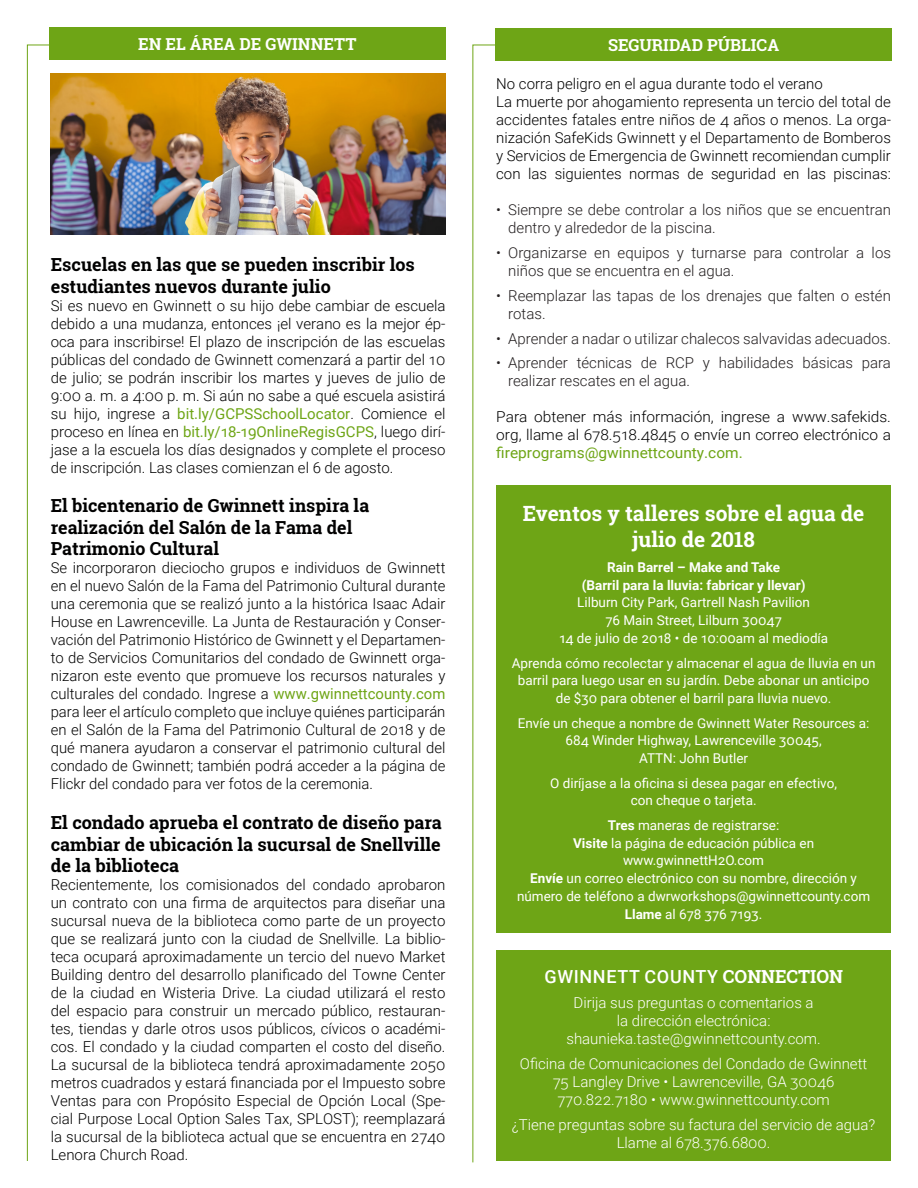
<style>
.page{position:relative;width:918px;height:1188px;background:#fff}
.page>*{position:absolute;margin:0;border:0;box-sizing:border-box;transform-origin:0 0}
.t1{font:700 21px/26.7px "Roboto Slab";color:#fff;text-align:center}
.t2{font:700 18px/21.6px "Roboto Slab";color:#010000}
.t3{font:500 18px "Roboto";letter-spacing:.035em;color:#fff}
.t4{font:700 16.5px "Roboto Slab";color:#fff}
.t5{font:300 15px/18px "Roboto";color:#010000;text-align:justify}
.t6{font:300 15px/18px "Roboto";color:#231f20}
.t7{font:300 15px/18px "Roboto";color:#fff;text-align:center}
.t8{font:13.5px/17.7px "Roboto";color:#fff;text-align:center}
.s1{font-weight:400;color:#6ea516}
.s2{font-weight:700}
.s3{font-family:"Roboto Slab";font-weight:700}
</style>
<div class="page">
<svg style="left:472px;top:44px;width:419px;height:1119px"></svg>
<div style="left:496px;top:485px;width:395px;height:447px;background:#6ea516"></div>
<div style="left:496px;top:951px;width:395px;height:210px;background:#6ea516"></div>
<div style="left:49px;top:27px;width:397px;height:32px;background:#6ea516"></div>
<div style="left:496px;top:28px;width:396px;height:33px;background:#6ea516"></div>
<img style="left:51px;top:73px;width:395px;height:162px">
<p class="t4" style="left:138px;top:33px;width:220px">EN EL ÁREA DE GWINNETT</p>
<p class="t2" style="left:51px;top:254px;width:365px">Escuelas en las que se pueden inscribir los estudiantes nuevos durante julio</p>
<p class="t5" style="left:51px;top:296px;width:396px">Si es nuevo en Gwinnett o su hijo debe cambiar de escuela debido a una mudanza, entonces ¡el verano es la mejor ép&shy;oca para inscribirse! El plazo de inscripción de las escuelas públicas del condado de Gwinnett comenzará a partir del 10 de julio; se podrán inscribir los martes y jueves de julio de 9:00 a. m. a 4:00 p. m. Si aún no sabe a qué escuela asistirá su hijo, ingrese a <span class="s1">bit.ly/GCPSSchoolLocator</span>. Comience el proceso en línea en <span class="s1">bit.ly/18-19OnlineRegisGCPS</span>, luego dirí&shy;jase a la escuela los días designados y complete el proceso de inscripción. Las clases comienzan el 6 de agosto.</p>
<p class="t2" style="left:51px;top:495px;width:320px">El bicentenario de Gwinnett inspira la realización del Salón de la Fama del<br>Patrimonio Cultural</p>
<p class="t5" style="left:51px;top:559px;width:396px">Se incorporaron dieciocho grupos e individuos de Gwinnett en el nuevo Salón de la Fama del Patrimonio Cultural durante una ceremonia que se realizó junto a la histórica Isaac Adair House en Lawrenceville. La Junta de Restauración y Conser&shy;vación del Patrimonio Histórico de Gwinnett y el Departamen&shy;to de Servicios Comunitarios del condado de Gwinnett orga&shy;nizaron este evento que promueve los recursos naturales y culturales del condado. Ingrese a <span class="s1">www.gwinnettcounty.com </span>para leer el artículo completo que incluye quiénes participarán en el Salón de la Fama del Patrimonio Cultural de 2018 y de qué manera ayudaron a conservar el patrimonio cultural del condado de Gwinnett; también podrá acceder a la página de Flickr del condado para ver fotos de la ceremonia.</p>
<p class="t2" style="left:51px;top:812px;width:392px;text-align:justify">El condado aprueba el contrato de diseño para cambiar de ubicación la sucursal de Snellville de la biblioteca</p>
<p class="t5" style="left:51px;top:875px;width:396px">Recientemente, los comisionados del condado aprobaron un contrato con una firma de arquitectos para diseñar una sucursal nueva de la biblioteca como parte de un proyecto que se realizará junto con la ciudad de Snellville. La biblio&shy;teca ocupará aproximadamente un tercio del nuevo Market Building dentro del desarrollo planificado del Towne Center de la ciudad en Wisteria Drive. La ciudad utilizará el resto del espacio para construir un mercado público, restauran&shy;tes, tiendas y darle otros usos públicos, cívicos o académi&shy;cos. El condado y la ciudad comparten el costo del diseño.<br>La sucursal de la biblioteca tendrá aproximadamente 2050 metros cuadrados y estará financiada por el Impuesto sobre Ventas para con Propósito Especial de Opción Local (Spe&shy;cial Purpose Local Option Sales Tax, SPLOST); reemplazará la sucursal de la biblioteca actual que se encuentra en 2740<br>Lenora Church Road.</p>
<p class="t4" style="left:608px;top:34px;width:173px">SEGURIDAD PÚBLICA</p>
<p class="t5" style="left:496px;top:74px;width:328px">No corra peligro en el agua durante todo el verano</p>
<p class="t5" style="left:496px;top:92px;width:396px">La muerte por ahogamiento representa un tercio del total de accidentes fatales entre niños de 4 años o menos. La orga&shy;nización SafeKids Gwinnett y el Departamento de Bomberos y Servicios de Emergencia de Gwinnett recomiendan cumplir con las siguientes normas de seguridad en las piscinas:</p>
<p class="t6" style="left:508px;top:200px;width:384px;text-indent:-12px">• Siempre se debe controlar a los niños que se encuentran dentro y alrededor de la piscina.</p>
<p class="t6" style="left:508px;top:243px;width:384px;text-indent:-12px">• Organizarse en equipos y turnarse para controlar a los niños que se encuentra en el agua.</p>
<p class="t6" style="left:508px;top:286px;width:384px;text-indent:-12px">• Reemplazar las tapas de los drenajes que falten o estén rotas.</p>
<p class="t6" style="left:496px;top:329px;width:396px">• Aprender a nadar o utilizar chalecos salvavidas adecuados.</p>
<p class="t6" style="left:508px;top:353px;width:384px;text-indent:-12px">• Aprender técnicas de RCP y habilidades básicas para realizar rescates en el agua.</p>
<p class="t5" style="left:496px;top:407px;width:396px">Para obtener más información, ingrese a www.safekids. org, llame al 678.518.4845 o envíe un correo electrónico a <span class="s1">fireprograms@gwinnettcounty.com.</span></p>
<p class="t1" style="left:523px;top:499px;width:343px">Eventos y talleres sobre el agua de julio de 2018</p>
<p class="t8" style="left:559px;top:558px;width:271px"><span class="s2">Rain Barrel – Make and Take<br>(Barril para la lluvia: fabricar y llevar)<br></span>Lilburn City Park, Gartrell Nash Pavilion<br>76 Main Street, Lilburn 30047<br>14 de julio de 2018 • de 10:00am al mediodía</p>
<p class="t8" style="left:512px;top:653px;width:365px">Aprenda cómo recolectar y almacenar el agua de lluvia en un barril para luego usar en su jardín. Debe abonar un anticipo de $30 para obtener el barril para lluvia nuevo.</p>
<p class="t8" style="left:518px;top:713px;width:353px">Envíe un cheque a nombre de Gwinnett Water Resources a:<br>684 Winder Highway, Lawrenceville 30045,<br>ATTN: John Butler</p>
<p class="t8" style="left:550px;top:774px;width:288px">O diríjase a la oficina si desea pagar en efectivo, con cheque o tarjeta.</p>
<p class="t8" style="left:517px;top:816px;width:355px"><span class="s2">Tres</span> maneras de registrarse:<br><span class="s2">Visite</span> la página de educación pública en www.gwinnettH2O.com<br><span class="s2">Envíe</span> un correo electrónico con su nombre, dirección y número de teléfono a dwrworkshops@gwinnettcounty.com <span class="s2">Llame</span> al 678 376 7193.</p>
<p class="t3" style="left:545px;top:964px;width:300px">GWINNETT COUNTY <span class="s3">CONNECTION</span></p>
<p class="t7" style="left:566px;top:993px;width:256px">Dirija sus preguntas o comentarios a la dirección electrónica: shaunieka.taste@gwinnettcounty.com.</p>
<p class="t7" style="left:520px;top:1054px;width:349px">Oficina de Comunicaciones del Condado de Gwinnett<br>75 Langley Drive • Lawrenceville, GA 30046<br>770.822.7180 • www.gwinnettcounty.com</p>
<p class="t7" style="left:512px;top:1115px;width:365px">¿Tiene preguntas sobre su factura del servicio de agua?<br>Llame al 678.376.6800.</p>
</div>
